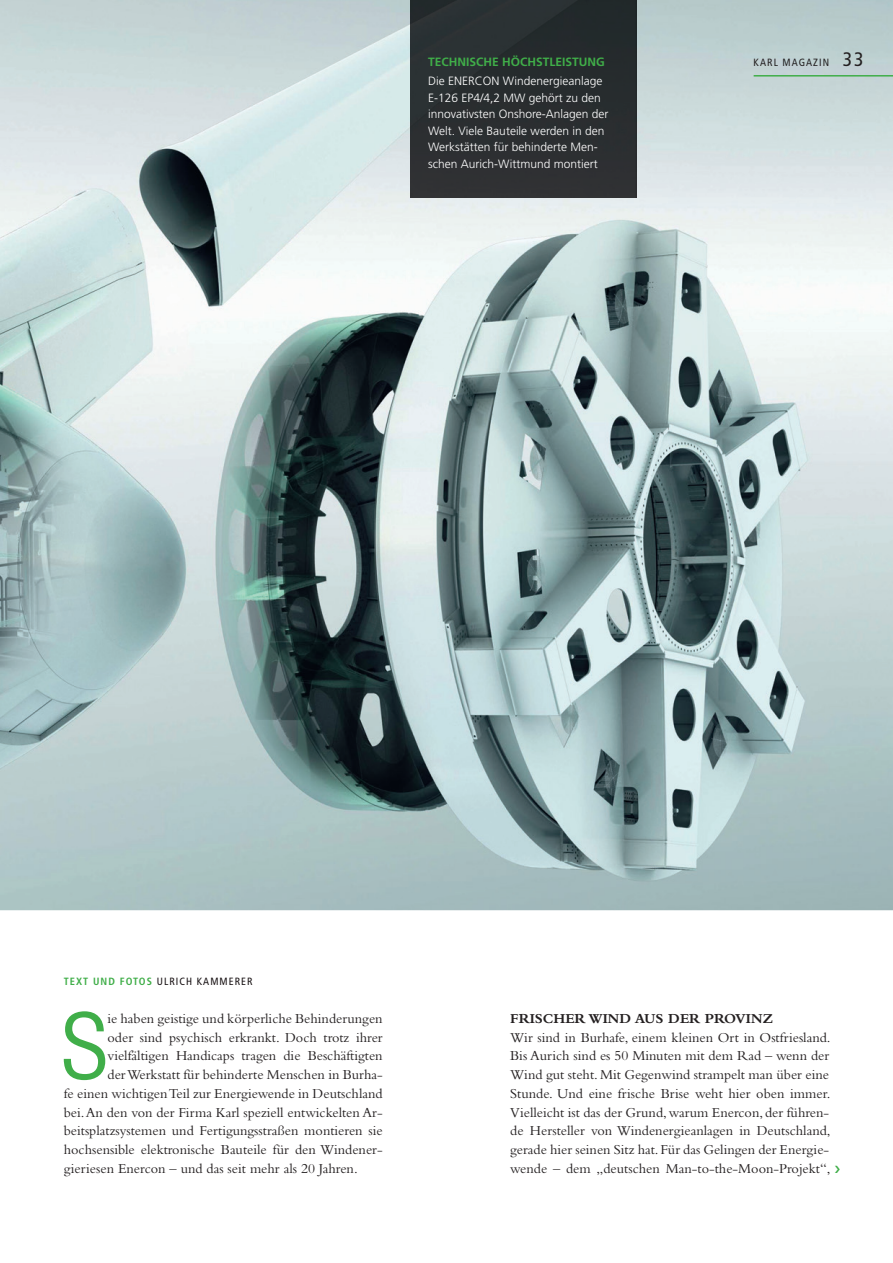
<style>
.page{position:relative;width:893px;height:1263px;background:#fff}
.page>*{position:absolute;margin:0;border:0;box-sizing:border-box;transform-origin:0 0}
.t1{font:condensed 91.95px "Avant Garde";color:#40ae49}
.t2{font:14.25px/18.8px "Bembo";color:#231f20;text-align:justify}
.t3{font:700 14.25px "Bembo";color:#231f20}
.t4{font:300 12px/16.5px "Frutiger CE";color:#fff}
.t5{font:700 12px "Frutiger CE";color:#40ae49}
.t6{font:condensed 10.5px "Frutiger";letter-spacing:.1em;color:#160f11}
.t7{font:condensed 10.5px "Frutiger";letter-spacing:.1em;color:#231f20}
.s1{font-size:19.5px}
.s2{font-weight:700;color:#40ae49}
</style>
<div class="page">
<img style="left:0;top:0;width:893px;height:910px">
<hr style="left:754px;top:75px;width:139px;height:2px;background:#40ae49">
<img style="left:411px;top:0;width:225px;height:198px">
<p class="t5" style="left:428px;top:54px;width:178px">TECHNISCHE HÖCHSTLEISTUNG</p>
<p class="t4" style="left:428px;top:73px;width:182px">Die ENERCON Windenergieanlage E-126 EP4/4,2 MW gehört zu den innovativsten Onshore-Anlagen der Welt. Viele Bauteile werden in den Werkstätten für behinderte Men&shy;schen Aurich-Wittmund montiert</p>
<p class="t7" style="left:754px;top:57px;width:112px">KARL MAGAZIN <span class="s1">33</span></p>
<p class="t6" style="left:64px;top:975px;width:190px"><span class="s2">TEXT UND FOTOS</span> ULRICH KAMMERER</p>
<h1 class="t1" style="left:62px;top:989px;width:47px">S</h1>
<p class="t2" style="left:108px;top:1009px;width:277px">ie haben geistige und körperliche Behinderungen</p>
<p class="t2" style="left:108px;top:1027px;width:277px">oder sind psychisch erkrankt. Doch trotz ihrer</p>
<p class="t2" style="left:108px;top:1046px;width:277px">vielfältigen Handicaps tragen die Beschäftigten</p>
<p class="t2" style="left:108px;top:1065px;width:277px">der Werkstatt für behinderte Menschen in Burha-</p>
<p class="t2" style="left:64px;top:1084px;width:320px">fe einen wichtigen Teil zur Energiewende in Deutschland</p>
<p class="t2" style="left:64px;top:1102px;width:320px">bei. An den von der Firma Karl speziell entwickelten Ar-</p>
<p class="t2" style="left:64px;top:1121px;width:320px">beitsplatzsystemen und Fertigungsstraßen montieren sie</p>
<p class="t2" style="left:64px;top:1140px;width:320px">hochsensible elektronische Bauteile für den Windener-</p>
<p class="t2" style="left:64px;top:1159px;width:295px">gieriesen Enercon – und das seit mehr als 20 Jahren.</p>
<p class="t3" style="left:510px;top:1010px;width:265px">FRISCHER WIND AUS DER PROVINZ</p>
<p class="t2" style="left:510px;top:1027px;width:322px">Wir sind in Burhafe, einem kleinen Ort in Ostfriesland.<br>Bis Aurich sind es 50 Minuten mit dem Rad – wenn der Wind gut steht. Mit Gegenwind strampelt man über eine Stunde. Und eine frische Brise weht hier oben immer.<br>Vielleicht ist das der Grund, warum Enercon, der führen&shy;de Hersteller von Windenergieanlagen in Deutschland, gerade hier seinen Sitz hat. Für das Gelingen der Energie&shy;wende – dem „deutschen Man-to-the-Moon-Projekt“,</p>
</div>
